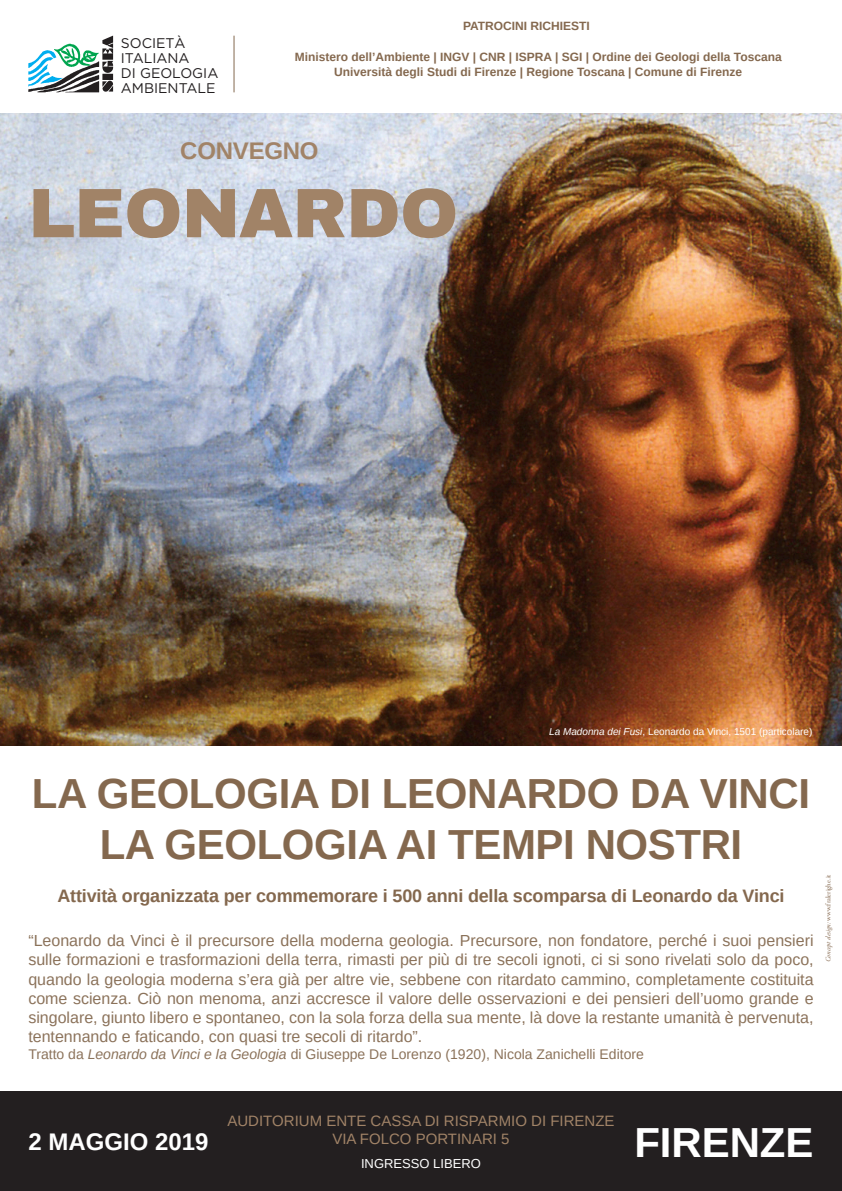
<style>
.page{position:relative;width:842px;height:1191px;background:#fff}
.page>*{position:absolute;margin:0;border:0;box-sizing:border-box;transform-origin:0 0}
.t1{font:900 70px "Archivo";letter-spacing:-.01em;color:#a18367}
.t2{font:700 42px "Arimo";letter-spacing:-.01em;color:#84684e}
.t3{font:700 42px "Arimo";color:#fff}
.t4{font:700 24px "Arimo";color:#fff}
.t5{font:700 24px "Arimo";letter-spacing:-.01em;color:#a18367}
.t6{font:700 18px "Arimo";letter-spacing:-.01em;color:#84684e}
.t7{font:16px/19.2px "Arimo";color:#8b725a;text-align:justify}
.t8{font:15px "Arimo";color:#a18367}
.t9{font:14px "Arimo";color:#8b725a}
.t10{font:14px "Gotham HTF";color:#231f20}
.t11{font:13px "Arimo";color:#fff}
.t12{font:700 12px "Arimo";color:#84684e}
.t13{font:10px "Arimo";color:#fff}
.t14{font:7px "Adobe Garamond Pro";color:#84684e}
.s1{font-style:italic}
</style>
<div class="page">
<img style="left:0;top:113px;width:842px;height:632px">
<svg style="left:28px;top:36px;width:85px;height:56px"></svg>
<hr style="left:233px;top:36px;width:1px;height:56px;background:#84684e">
<div style="left:0;top:1091px;width:842px;height:100px;background:#231f20"></div>
<p class="t10" style="left:121px;top:35px;width:66px">SOCIETÀ</p>
<p class="t10" style="left:121px;top:50px;width:70px">ITALIANA</p>
<p class="t10" style="left:121px;top:65px;width:99px">DI GEOLOGIA</p>
<p class="t10" style="left:121px;top:80px;width:96px">AMBIENTALE</p>
<p class="t12" style="left:463px;top:17px;width:128px">PATROCINI RICHIESTI</p>
<p class="t12" style="left:295px;top:49px;width:488px">Ministero dell’Ambiente | INGV | CNR | ISPRA | SGI | Ordine dei Geologi della Toscana</p>
<p class="t12" style="left:334px;top:63px;width:409px">Università degli Studi di Firenze | Regione Toscana | Comune di Firenze</p>
<p class="t5" style="left:180px;top:134px;width:140px">CONVEGNO</p>
<p class="t1" style="left:28px;top:170px;width:431px">LEONARDO</p>
<p class="t13" style="left:549px;top:725px;width:265px"><span class="s1">La Madonna dei Fusi</span>, Leonardo da Vinci, 1501 (particolare)</p>
<p class="t2" style="left:32px;top:765px;width:780px">LA GEOLOGIA DI LEONARDO DA VINCI</p>
<p class="t2" style="left:100px;top:815px;width:644px">LA GEOLOGIA AI TEMPI NOSTRI</p>
<p class="t6" style="left:57px;top:883px;width:728px">Attività organizzata per commemorare i 500 anni della scomparsa di Leonardo da Vinci</p>
<p class="t7" style="left:28px;top:931px;width:787px">“Leonardo da Vinci è il precursore della moderna geologia. Precursore, non fondatore, perché i suoi pensieri sulle formazioni e trasformazioni della terra, rimasti per più di tre secoli ignoti, ci si sono rivelati solo da poco, quando la geologia moderna s’era già per altre vie, sebbene con ritardato cammino, completamente costituita come scienza. Ciò non menoma, anzi accresce il valore delle osservazioni e dei pensieri dell’uomo grande e singolare, giunto libero e spontaneo, con la sola forza della sua mente, là dove la restante umanità è pervenuta, tentennando e faticando, con quasi tre secoli di ritardo”.</p>
<p class="t9" style="left:28px;top:1045px;width:617px">Tratto da <span class="s1">Leonardo da Vinci e la Geologia</span> di Giuseppe De Lorenzo (1920), Nicola Zanichelli Editore</p>
<p class="t14" style="left:824px;top:962px;width:89px;rotate:-90deg"><span class="s1">Concept design:</span> www.fralerighe.it</p>
<p class="t8" style="left:227px;top:1111px;width:388px">AUDITORIUM ENTE CASSA DI RISPARMIO DI FIRENZE</p>
<p class="t8" style="left:332px;top:1129px;width:179px">VIA FOLCO PORTINARI 5</p>
<p class="t11" style="left:361px;top:1155px;width:121px">INGRESSO LIBERO</p>
<p class="t4" style="left:28px;top:1125px;width:182px">2 MAGGIO 2019</p>
<p class="t3" style="left:634px;top:1113px;width:181px">FIRENZE</p>
</div>
